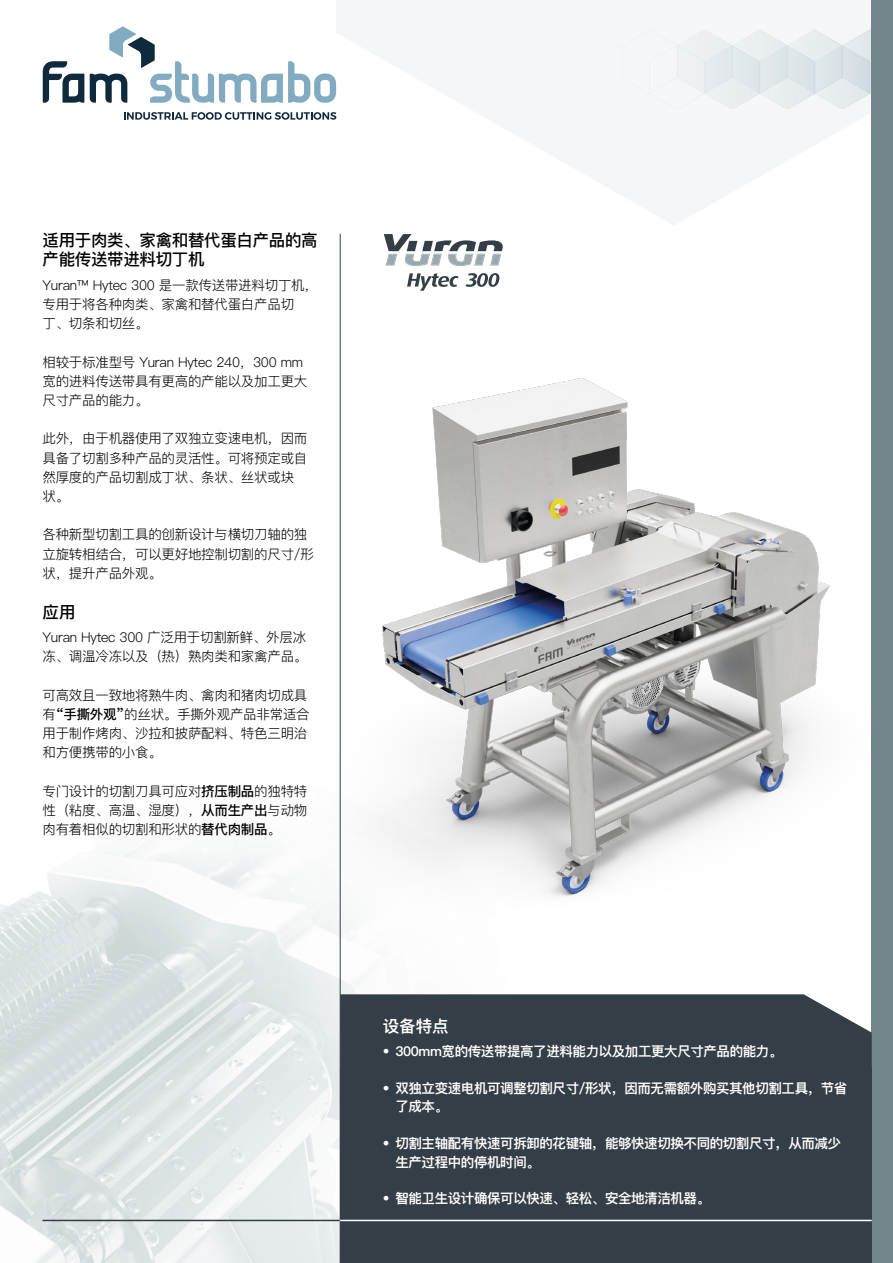
<style>
.page{position:relative;width:893px;height:1263px;background:#fff}
.page>*{position:absolute;margin:0;border:0;box-sizing:border-box;transform-origin:0 0}
.Titel{font:500 16.5px/19.2px "Ping Fang SC";letter-spacing:-.02em;color:#000}
.Titel_Wit{font:600 16.5px "Ping Fang SC";color:#fff}
.Txt{font:300 13.5px/19.2px "Ping Fang SC";letter-spacing:-.02em;color:#000}
.Txt_Wit{font:600 13.5px/18.5px "Ping Fang SC";letter-spacing:-.03em;color:#fff}
.s1{font-weight:500}
</style>
<div class="page">
<img style="left:0;top:69px;width:872px;height:1194px">
<svg style="left:336px;top:0;width:536px;height:225px;fill:#f4f6f7"></svg>
<img style="left:594px;top:27px;width:278px;height:81px">
<div style="left:872px;top:0;width:21px;height:1263px;background:#74868b"></div>
<svg style="left:43px;top:61px;width:41px;height:42px"></svg>
<svg style="left:90px;top:26px;width:246px;height:77px"></svg>
<svg style="left:124px;top:112px;width:212px;height:8px"></svg>
<hr style="left:340px;top:234px;width:1px;height:1029px;background:#343e47">
<hr style="left:43px;top:1220px;width:297px;height:1px;background:#343e47">
<div style="left:340px;top:1068px;width:532px;height:195px;background:#343e47"></div>
<div style="left:341px;top:996px;width:531px;height:72px;background:#343e47"></div>
<hr style="left:340px;top:1220px;width:532px;height:1px;background:#fff">
<img style="left:164px;top:310px;width:708px;height:686px">
<svg style="left:407px;top:273px;width:52px;height:18px"></svg>
<svg style="left:384px;top:234px;width:119px;height:32px"></svg>
<svg style="left:465px;top:273px;width:34px;height:14px"></svg>
<p class="Titel" style="left:43px;top:230px;width:277px">适用于肉类、家禽和替代蛋白产品的高产能传送带进料切丁机</p>
<p class="Txt" style="left:43px;top:275px;width:277px">Yuran™ Hytec 300 是一款传送带进料切丁机，专用于将各种肉类、家禽和替代蛋白产品切<br>丁、切条和切丝。</p>
<p class="Txt" style="left:43px;top:352px;width:266px">相较于标准型号 Yuran Hytec 240，300 mm宽的进料传送带具有更高的产能以及加工更大尺寸产品的能力。</p>
<p class="Txt" style="left:43px;top:429px;width:266px">此外，由于机器使用了双独立变速电机，因而具备了切割多种产品的灵活性。可将预定或自然厚度的产品切割成丁状、条状、丝状或块状。</p>
<p class="Txt" style="left:43px;top:525px;width:273px">各种新型切割工具的创新设计与横切刀轴的独立旋转相结合，可以更好地控制切割的尺寸/形状，提升产品外观。</p>
<p class="Titel" style="left:43px;top:602px;width:34px">应用</p>
<p class="Txt" style="left:43px;top:628px;width:266px">Yuran Hytec 300 广泛用于切割新鲜、外层冰冻、调温冷冻以及（热）熟肉类和家禽产品。</p>
<p class="Txt" style="left:43px;top:685px;width:269px">可高效且一致地将熟牛肉、禽肉和猪肉切成具有<span class="s1">“手撕外观”</span>的丝状。手撕外观产品非常适合用于制作烤肉、沙拉和披萨配料、特色三明治和方便携带的小食。</p>
<p class="Txt" style="left:43px;top:781px;width:266px;text-align:justify">专门设计的切割刀具可应对<span class="s1">挤压制品</span>的独特特性（粘度、高温、湿度），<span class="s1">从而生产出</span>与动物肉有着相似的切割和形状的<span class="s1">替代肉制品</span>。</p>
<p class="Titel_Wit" style="left:383px;top:1016px;width:67px">设备特点</p>
<p class="Txt_Wit" style="left:383px;top:1041px;width:401px">• 300mm宽的传送带提高了进料能力以及加工更大尺寸产品的能力。</p>
<p class="Txt_Wit" style="left:395px;top:1078px;width:453px;text-indent:-13px">• 双独立变速电机可调整切割尺寸/形状，因而无需额外购买其他切割工具，节省了成本。</p>
<p class="Txt_Wit" style="left:395px;top:1134px;width:447px;text-indent:-13px">• 切割主轴配有快速可拆卸的花键轴，能够快速切换不同的切割尺寸，从而减少生产过程中的停机时间。</p>
<p class="Txt_Wit" style="left:383px;top:1189px;width:329px">• 智能卫生设计确保可以快速、轻松、安全地清洁机器。</p>
</div>
